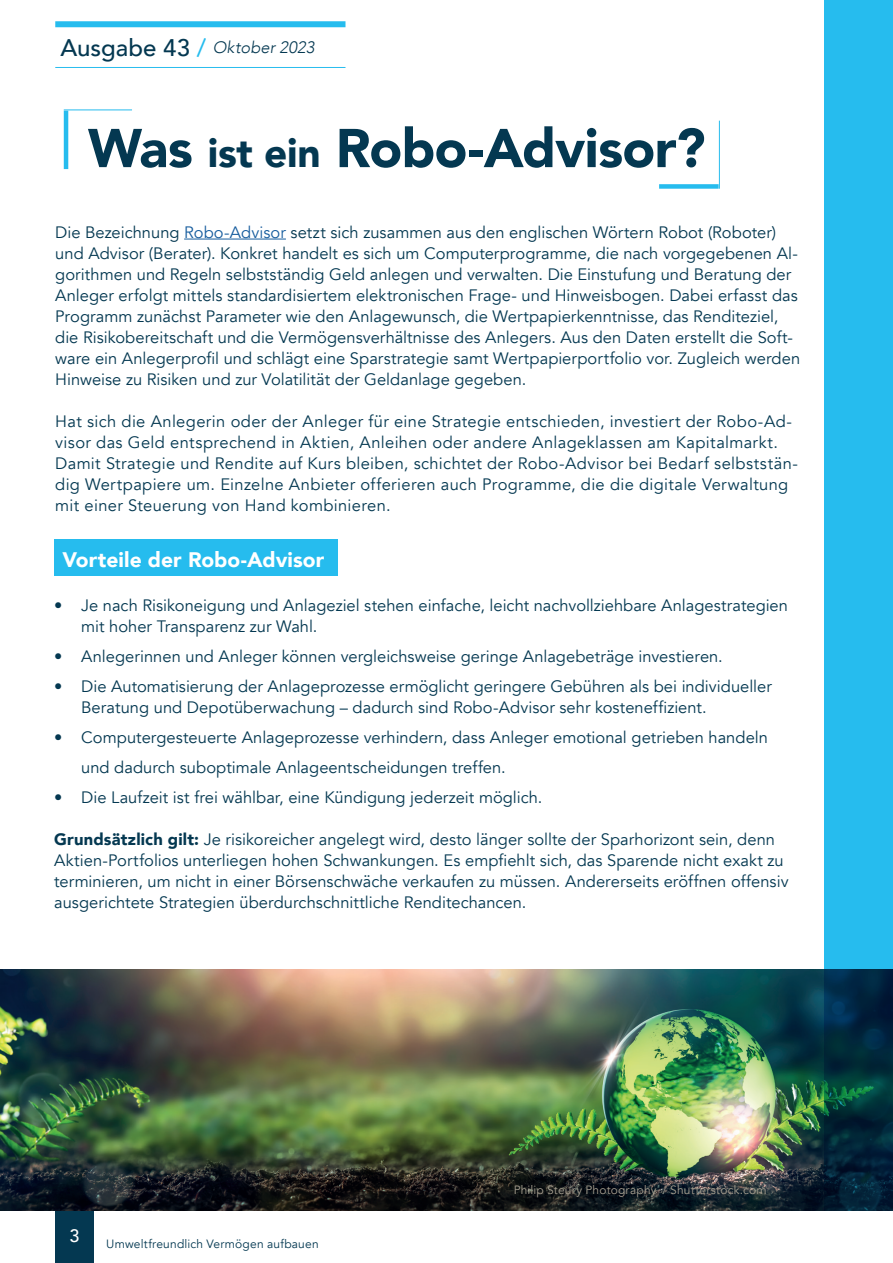
<style>
.page{position:relative;width:893px;height:1263px;background:#fff}
.page>*{position:absolute;margin:0;border:0;box-sizing:border-box;transform-origin:0 0}
.t1{font:900 54px "Avenir";letter-spacing:-.015em;color:#043851}
.t2{font:900 21px "Avenir";color:#fff}
.t3{font:500 18px "Avenir";color:#fff}
.t4{font:16.5px/21px "Avenir";letter-spacing:.005em;color:#043851}
.t5{font:italic 300 16.5px "Avenir";letter-spacing:.01em;color:#043851}
.t6{font:12px "Avenir";letter-spacing:.015em;color:#a7a091}
.t7{font:12px "Avenir";letter-spacing:.015em;color:#043851}
.s1{font-weight:500;font-style:normal;font-size:24px}
.s2{font-weight:500;font-style:normal;font-size:24px;color:#26bcee}
.s3{font-size:40.5px}
.s4{color:#175d9e}
.s5{font-weight:900}
</style>
<div class="page">
<img style="left:0;top:969px;width:825px;height:241px">
<div style="left:55px;top:21px;width:290px;height:6px;background:#26bcee"></div>
<hr style="left:55px;top:67px;width:290px;height:1px;background:#26bcee">
<div style="left:55px;top:1211px;width:39px;height:52px;background:#043851"></div>
<hr style="left:184px;top:239px;width:102px;height:1px;background:#175d9e">
<hr style="left:64px;top:111px;width:4px;height:58px;background:#26bcee">
<hr style="left:64px;top:110px;width:68px;height:1px;background:#26bcee">
<div style="left:659px;top:184px;width:60px;height:5px;background:#26bcee"></div>
<hr style="left:719px;top:121px;width:1px;height:68px;background:#26bcee">
<div style="left:54px;top:540px;width:283px;height:36px;background:#26bcee"></div>
<svg style="left:825px;top:0;width:68px;height:1210px;background:#1e9fca"></svg>
<p class="t5" style="left:60px;top:38px;width:255px"><span class="s1">Ausgabe 43</span> <span class="s2">/</span> Oktober 2023</p>
<h1 class="t1" style="left:88px;top:102px;width:619px">Was <span class="s3">ist ein</span> Robo-Advisor?</h1>
<p class="t4" style="left:55px;top:222px;width:746px">Die Bezeichnung <span class="s4">Robo-Advisor</span> setzt sich zusammen aus den englischen Wörtern Robot (Roboter) und Advisor (Berater). Konkret handelt es sich um Computerprogramme, die nach vorgegebenen Al&shy;gorithmen und Regeln selbstständig Geld anlegen und verwalten. Die Einstufung und Beratung der Anleger erfolgt mittels standardisiertem elektronischen Frage- und Hinweisbogen. Dabei erfasst das Programm zunächst Parameter wie den Anlagewunsch, die Wertpapierkenntnisse, das Renditeziel, die Risikobereitschaft und die Vermögensverhältnisse des Anlegers. Aus den Daten erstellt die Soft&shy;ware ein Anlegerprofil und schlägt eine Sparstrategie samt Wertpapierportfolio vor. Zugleich werden Hinweise zu Risiken und zur Volatilität der Geldanlage gegeben.</p>
<p class="t4" style="left:55px;top:411px;width:744px">Hat sich die Anlegerin oder der Anleger für eine Strategie entschieden, investiert der Robo-Ad&shy;visor das Geld entsprechend in Aktien, Anleihen oder andere Anlageklassen am Kapitalmarkt.<br>Damit Strategie und Rendite auf Kurs bleiben, schichtet der Robo-Advisor bei Bedarf selbststän&shy;dig Wertpapiere um. Einzelne Anbieter offerieren auch Programme, die die digitale Verwaltung mit einer Steuerung von Hand kombinieren.</p>
<p class="t2" style="left:62px;top:541px;width:263px">Vorteile der Robo-Advisor</p>
<p class="t4" style="left:81px;top:595px;width:708px;text-indent:-27px">• Je nach Risikoneigung und Anlageziel stehen einfache, leicht nachvollziehbare Anlagestrategien mit hoher Transparenz zur Wahl.</p>
<p class="t4" style="left:54px;top:646px;width:670px">• Anlegerinnen und Anleger können vergleichsweise geringe Anlagebeträge investieren.</p>
<p class="t4" style="left:81px;top:676px;width:692px;text-indent:-27px">• Die Automatisierung der Anlageprozesse ermöglicht geringere Gebühren als bei individueller<br>Beratung und Depotüberwachung – dadurch sind Robo-Advisor sehr kosteneffizient.</p>
<p class="t4" style="left:81px;top:722px;width:688px;line-height:30px;text-indent:-27px">• Computergesteuerte Anlageprozesse verhindern, dass Anleger emotional getrieben handeln und dadurch suboptimale Anlageentscheidungen treffen.</p>
<p class="t4" style="left:54px;top:787px;width:490px">• Die Laufzeit ist frei wählbar, eine Kündigung jederzeit möglich.</p>
<p class="t4" style="left:54px;top:829px;width:736px"><span class="s5">Grundsätzlich gilt:</span> Je risikoreicher angelegt wird, desto länger sollte der Sparhorizont sein, denn Aktien-Portfolios unterliegen hohen Schwankungen. Es empfiehlt sich, das Sparende nicht exakt zu terminieren, um nicht in einer Börsenschwäche verkaufen zu müssen. Andererseits eröffnen offensiv ausgerichtete Strategien überdurchschnittliche Renditechancen.</p>
<p class="t3" style="left:69px;top:1220px;width:12px">3</p>
<p class="t7" style="left:106px;top:1236px;width:214px">Umweltfreundlich Vermögen aufbauen</p>
<p class="t6" style="left:514px;top:1182px;width:254px">Philip Steury Photography / Shutterstock.com</p>
</div>
